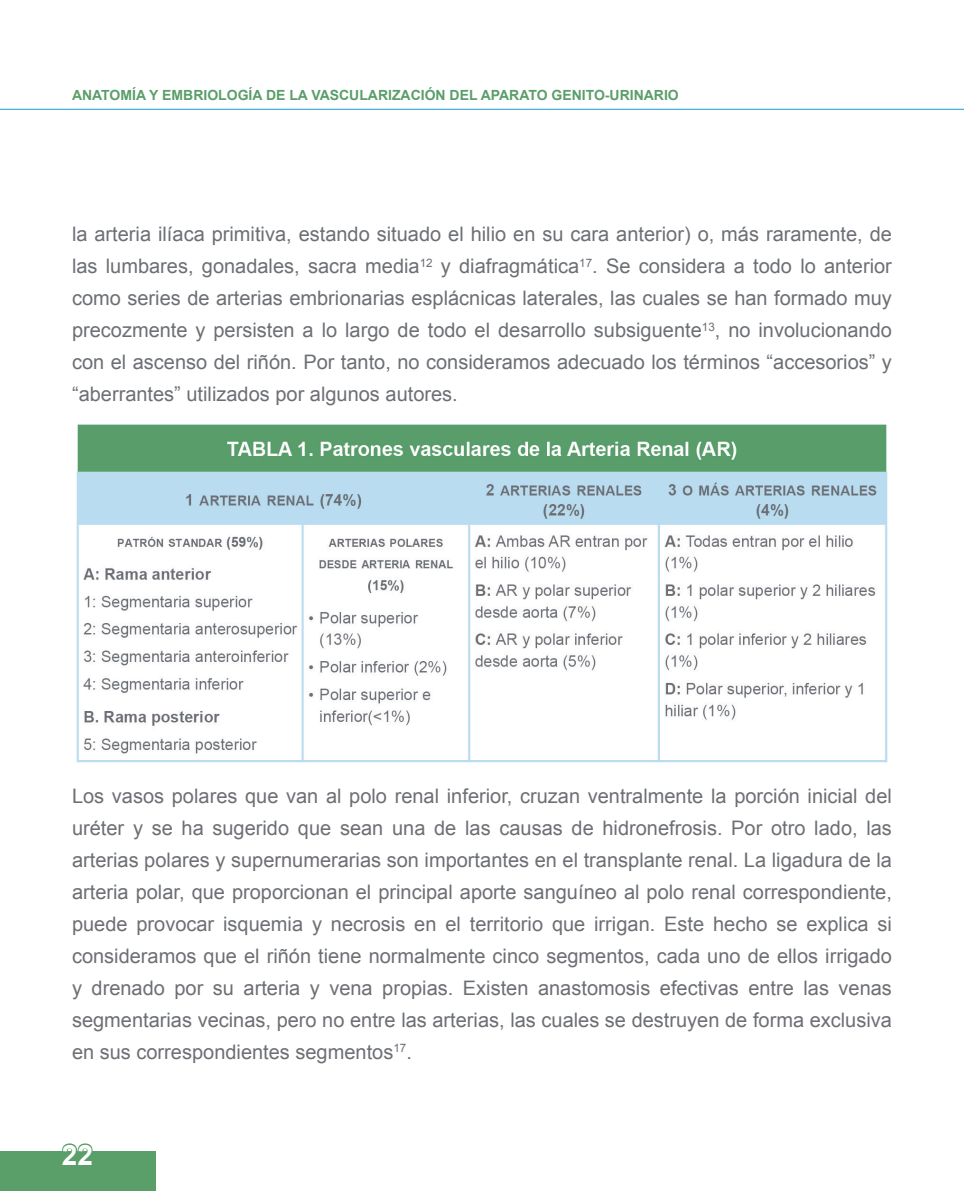
<style>
.page{position:relative;width:964px;height:1191px;background:#fff}
.page>*{position:absolute;margin:0;border:0;box-sizing:border-box;transform-origin:0 0}
.t1{font:700 28px "Arial";color:#fff}
.t2{font:20px/32px "Arial";color:#6c6f74;text-align:justify}
.t3{font:700 14px "Arial";color:#5a9e69}
</style>
<div class="page">
<hr style="left:0;top:109px;width:964px;height:1px;background:#189bd2">
<div style="left:0;top:1151px;width:155px;height:40px;background:#5a9e69"></div>
<svg style="left:62px;top:1143px;width:31px;height:8px"></svg>
<img style="left:76px;top:424px;width:812px;height:339px">
<p class="t3" style="left:72px;top:86px;width:608px">ANATOMÍA Y EMBRIOLOGÍA DE LA VASCULARIZACIÓN DEL APARATO GENITO-URINARIO</p>
<p class="t2" style="left:72px;top:219px;width:821px">la arteria ilíaca primitiva, estando situado el hilio en su cara anterior) o, más raramente, de las lumbares, gonadales, sacra media<sup>12</sup> y diafragmática<sup>17</sup>. Se considera a todo lo anterior como series de arterias embrionarias esplácnicas laterales, las cuales se han formado muy precozmente y persisten a lo largo de todo el desarrollo subsiguente<sup>13</sup>, no involucionando con el ascenso del riñón. Por tanto, no consideramos adecuado los términos “accesorios” y “aberrantes” utilizados por algunos autores.</p>
<p class="t2" style="left:72px;top:780px;width:821px">Los vasos polares que van al polo renal inferior, cruzan ventralmente la porción inicial del uréter y se ha sugerido que sean una de las causas de hidronefrosis. Por otro lado, las arterias polares y supernumerarias son importantes en el transplante renal. La ligadura de la arteria polar, que proporcionan el principal aporte sanguíneo al polo renal correspondiente, puede provocar isquemia y necrosis en el territorio que irrigan. Este hecho se explica si consideramos que el riñón tiene normalmente cinco segmentos, cada uno de ellos irrigado y drenado por su arteria y vena propias. Existen anastomosis efectivas entre las venas segmentarias vecinas, pero no entre las arterias, las cuales se destruyen de forma exclusiva en sus correspondientes segmentos<sup>17</sup>.</p>
<h1 class="t1" style="left:62px;top:1136px;width:33px">22</h1>
</div>
